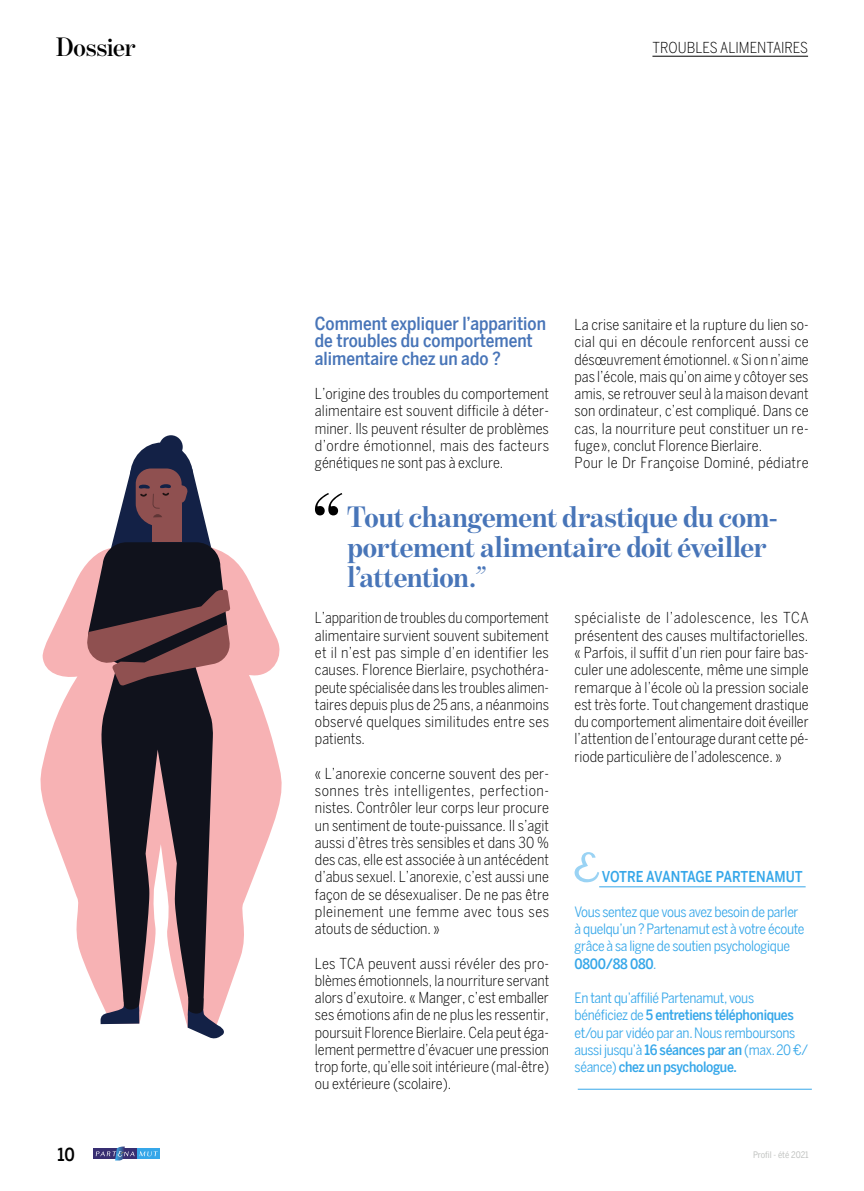
<style>
.page{position:relative;width:864px;height:1191px;background:#fff}
.page>*{position:absolute;margin:0;border:0;box-sizing:border-box;transform-origin:0 0}
.t1{font:700 30px/30px "Benton Mod Disp";letter-spacing:-.015em;color:#4875b8}
.t2{font:600 27px "Benton Mod Disp";letter-spacing:-.01em;color:#000}
.t3{font:500 18px/17.2px "Benton Sans Cond";color:#4875b8}
.t4{font:500 18px "Benton Sans Cond";color:#000}
.t5{font:300 condensed 15px/17.2px "Benton Sans";color:#000;text-align:justify}
.t6{font:500 15px "Benton Sans Cond";color:#36a7e9}
.t7{font:14.25px/17.2px "Benton Sans Cond";letter-spacing:-.02em;color:#36a7e9}
.t8{font:9px "Benton Sans Cond";letter-spacing:-.01em;color:#c1c3c1}
.s1{font-weight:600;font-style:italic}
.s2{font-weight:500}
</style>
<div class="page">
<div style="left:93px;top:1148px;width:44px;height:10px;background:#382f72"></div>
<div style="left:137px;top:1148px;width:23px;height:10px;background:#36a7e9"></div>
<svg style="left:96px;top:1146px;width:62px;height:14px"></svg>
<svg style="left:40px;top:555px;width:242px;height:473px"></svg>
<div style="left:130px;top:442px;width:63px;height:68px;background:#132146;border-radius:50%"></div>
<svg style="left:100px;top:1010px;width:39px;height:14px"></svg>
<svg style="left:188px;top:1010px;width:36px;height:29px"></svg>
<div style="left:159px;top:435px;width:24px;height:24px;background:#132146;border-radius:50%"></div>
<svg style="left:86px;top:547px;width:142px;height:463px;background:#755d63"></svg>
<svg style="left:85px;top:589px;width:146px;height:97px;background:#6c464a"></svg>
<svg style="left:111px;top:468px;width:100px;height:80px"></svg>
<svg style="left:315px;top:493px;width:27px;height:22px"></svg>
<hr style="left:599px;top:886px;width:206px;height:1px;background:#36a7e9">
<svg style="left:574px;top:852px;width:25px;height:30px"></svg>
<hr style="left:652px;top:56px;width:155px;height:1px;background:#000">
<hr style="left:577px;top:1089px;width:234px;height:1px;background:#36a7e9">
<h2 class="t2" style="left:56px;top:32px;width:80px">Dossier</h2>
<p class="t5" style="left:652px;top:39px;width:157px">TROUBLES ALIMENTAIRES</p>
<p class="t3" style="left:315px;top:315px;width:232px">Comment expliquer l’apparition de troubles du comportement alimentaire chez un ado ?</p>
<p class="t5" style="left:315px;top:385px;width:235px">L’origine des troubles du comportement alimentaire est souvent difficile à déter&shy;miner. Ils peuvent résulter de problèmes d’ordre émotionnel, mais des facteurs génétiques ne sont pas à exclure.</p>
<p class="t5" style="left:574px;top:316px;width:235px;text-align:left">La crise sanitaire et la rupture du lien so&shy;cial qui en découle renforcent aussi ce désœuvrement émotionnel. « Si on n’aime pas l’école, mais qu’on aime y côtoyer ses amis, se retrouver seul à la maison devant son ordinateur, c’est compliqué. Dans ce cas, la nourriture peut constituer un re&shy;fuge », conclut Florence Bierlaire.<br>Pour le Dr Françoise Dominé, pédiatre</p>
<h1 class="t1" style="left:347px;top:502px;width:431px">Tout changement drastique du com&shy;portement alimentaire doit éveiller l’attention.<span class="s1">”</span></h1>
<p class="t5" style="left:315px;top:609px;width:235px">L’apparition de troubles du comportement alimentaire survient souvent subitement et il n’est pas simple d’en identifier les causes. Florence Bierlaire, psychothéra&shy;peute spécialisée dans les troubles alimen&shy;taires depuis plus de 25 ans, a néanmoins observé quelques similitudes entre ses patients.</p>
<p class="t5" style="left:315px;top:764px;width:235px">« L’anorexie concerne souvent des per&shy;sonnes très intelligentes, perfection&shy;nistes. Contrôler leur corps leur procure un sentiment de toute-puissance. Il s’agit aussi d’êtres très sensibles et dans 30 % des cas, elle est associée à un antécédent d’abus sexuel. L’anorexie, c’est aussi une façon de se désexualiser. De ne pas être pleinement une femme avec tous ses atouts de séduction. »</p>
<p class="t5" style="left:315px;top:954px;width:236px">Les TCA peuvent aussi révéler des pro&shy;blèmes émotionnels, la nourriture servant alors d’exutoire. « Manger, c’est emballer ses émotions afin de ne plus les ressentir, poursuit Florence Bierlaire. Cela peut éga&shy;lement permettre d’évacuer une pression trop forte, qu’elle soit intérieure (mal-être) ou extérieure (scolaire).</p>
<p class="t5" style="left:574px;top:609px;width:235px">spécialiste de l’adolescence, les TCA présentent des causes multifactorielles. « Parfois, il suffit d’un rien pour faire bas&shy;culer une adolescente, même une simple remarque à l’école où la pression sociale est très forte. Tout changement drastique du comportement alimentaire doit éveiller l’attention de l’entourage durant cette pé&shy;riode particulière de l’adolescence. »</p>
<p class="t6" style="left:601px;top:868px;width:202px">VOTRE AVANTAGE PARTENAMUT</p>
<p class="t7" style="left:574px;top:903px;width:231px">Vous sentez que vous avez besoin de parler à quelqu’un ? Partenamut est à votre écoute grâce à sa ligne de soutien psychologique <span class="s2">0800/88 080</span>.</p>
<p class="t7" style="left:574px;top:989px;width:235px">En tant qu’affilié Partenamut, vous bénéficiez de <span class="s2">5 entretiens téléphoniques </span>et/ou par vidéo par an. Nous remboursons aussi jusqu’à <span class="s2">16 séances par an</span> (max. 20 €/ séance) <span class="s2">chez un psychologue.</span></p>
<p class="t4" style="left:58px;top:1143px;width:19px">10</p>
<p class="t8" style="left:752px;top:1149px;width:57px">Profil - été 2021</p>
</div>
